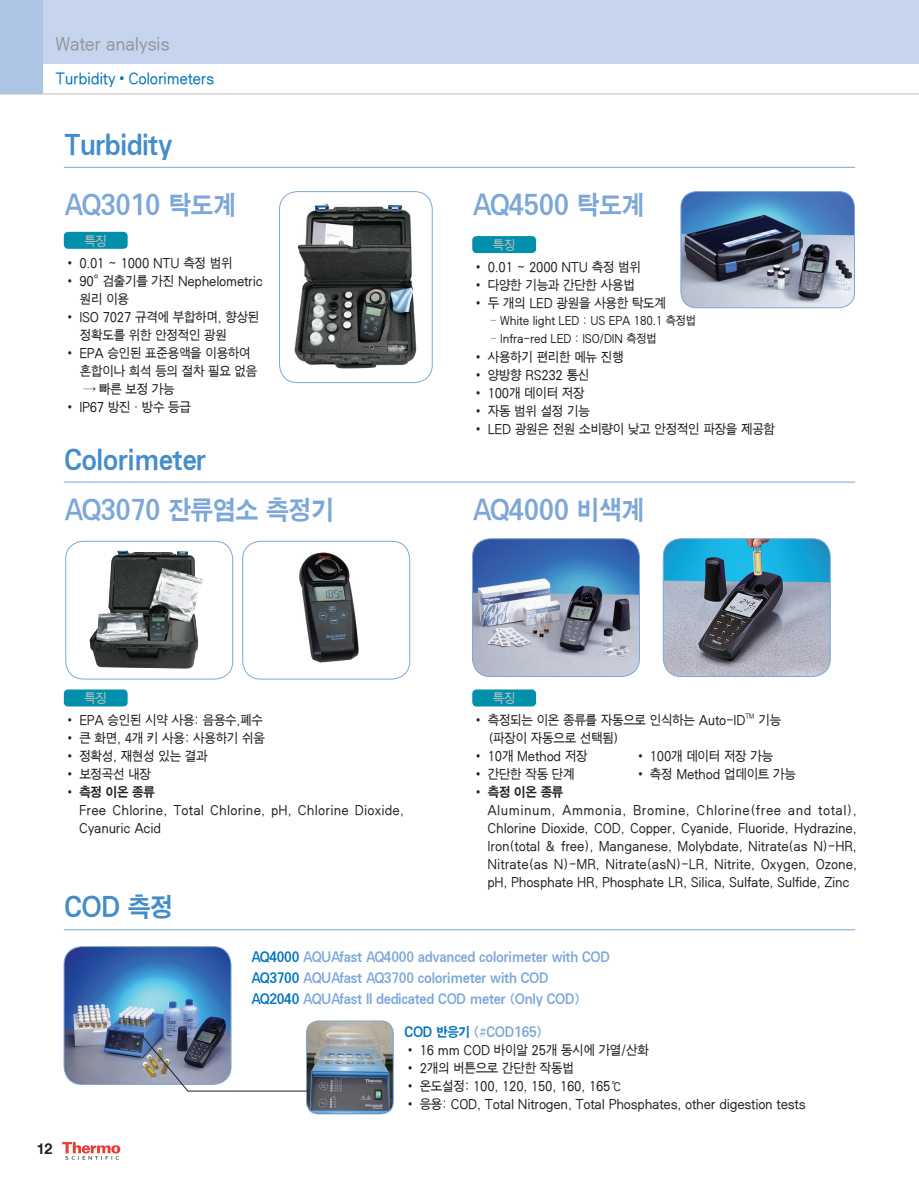
<style>
.page{position:relative;width:919px;height:1191px;background:#fff}
.page>*{position:absolute;margin:0;border:0;box-sizing:border-box;transform-origin:0 0}
.t1{font:27px "SMK Gothic Std";letter-spacing:-.075em;color:#7ca7d8;scale:.9 1}
.t2{font:27px "SMK Gothic Std";letter-spacing:-.075em;color:#448dcb;scale:.9 1}
.t3{font:18px "SMJ Gothic 10 Std";letter-spacing:-.075em;color:#939598;scale:.9 1}
.t4{font:15.75px "SMJ Gothic 10 Std";letter-spacing:-.075em;color:#0072bc;scale:.9 1}
.t5{font:700 15px "Helvetica 75";color:#231f20;scale:.95 1}
.t6{font:13.5px/18px "SMJ Gothic 10 Std";letter-spacing:-.075em;color:#231f20;scale:.9 1}
.t7{font:13.5px/21px "SMK Gothic Std";letter-spacing:-.075em;color:#7ca7d8;scale:.9 1}
.t8{font:13.5px/18px "SMJ Gothic 10 Std";letter-spacing:-.045em;color:#231f20;scale:.9 1}
.t9{font:13.5px "SMK Gothic Std";letter-spacing:-.075em;color:#231f20;scale:.9 1}
.t10{font:13.5px "SMJ Gothic 10 Std";letter-spacing:-.075em;color:#bcbdc0;scale:.9 1}
.t11{font:12px "SMJ Gothic 10 Std";letter-spacing:-.075em;color:#231f20;scale:.9 1}
.s1{color:#939598}
.s2{color:#0072bc}
</style>
<div class="page">
<svg style="left:62px;top:1142px;width:58px;height:17px"></svg>
<div style="left:0;top:0;width:918px;height:64px;background:#c6d5ed"></div>
<div style="left:0;top:0;width:43px;height:94px;background:#adc4e5"></div>
<hr style="left:0;top:94px;width:918px;height:1px;background:#bcbdc0">
<div style="left:64px;top:232px;width:64px;height:17px;background:#0090ab;border-radius:4px"></div>
<div style="left:472px;top:236px;width:64px;height:17px;background:#0090ab;border-radius:4px"></div>
<div style="left:472px;top:689px;width:64px;height:17px;background:#0090ab;border-radius:4px"></div>
<div style="left:64px;top:689px;width:64px;height:17px;background:#0090ab;border-radius:4px"></div>
<hr style="left:64px;top:167px;width:791px;height:1px;background:#7ca7d8">
<hr style="left:64px;top:482px;width:791px;height:1px;background:#7ca7d8">
<hr style="left:64px;top:929px;width:791px;height:1px;background:#7ca7d8">
<div style="left:279px;top:191px;width:153px;height:192px;border:1px solid #7ca7d8;border-radius:18px"></div>
<div style="left:65px;top:541px;width:168px;height:138px;border:1px solid #7ca7d8;border-radius:18px"></div>
<div style="left:242px;top:541px;width:168px;height:138px;border:1px solid #7ca7d8;border-radius:18px"></div>
<img style="left:682px;top:192px;width:172px;height:116px">
<div style="left:680px;top:191px;width:174px;height:117px;border:1px solid #7ca7d8;border-radius:16px"></div>
<img style="left:472px;top:539px;width:167px;height:137px">
<div style="left:472px;top:538px;width:167px;height:138px;border:1px solid #7ca7d8;border-radius:18px"></div>
<img style="left:64px;top:946px;width:167px;height:138px">
<div style="left:64px;top:946px;width:167px;height:138px;border:1px solid #7ca7d8;border-radius:18px"></div>
<img style="left:306px;top:1021px;width:87px;height:93px">
<div style="left:306px;top:1020px;width:87px;height:94px;border:1px solid #7ca7d8;border-radius:12px"></div>
<img style="left:663px;top:539px;width:167px;height:137px">
<div style="left:663px;top:538px;width:167px;height:138px;border:1px solid #7ca7d8;border-radius:18px"></div>
<img style="left:294px;top:203px;width:123px;height:166px">
<img style="left:89px;top:551px;width:114px;height:117px">
<img style="left:299px;top:552px;width:60px;height:111px">
<svg style="left:142px;top:1035px;width:167px;height:57px"></svg>
<h2 class="t3" style="left:55px;top:35px;width:129px">Water analysis</h2>
<p class="t4" style="left:55px;top:70px;width:179px">Turbidity•Colorimeters</p>
<h1 class="t2" style="left:64px;top:131px;width:123px">Turbidity</h1>
<h1 class="t1" style="left:64px;top:191px;width:194px">AQ3010 탁도계</h1>
<h1 class="t1" style="left:472px;top:191px;width:194px">AQ4500 탁도계</h1>
<p class="t10" style="left:84px;top:234px;width:27px">특징</p>
<p class="t10" style="left:492px;top:238px;width:27px">특징</p>
<p class="t6" style="left:64px;top:255px;width:189px">• 0.01 ~ 1000 NTU 측정 범위</p>
<p class="t6" style="left:80px;top:273px;width:205px;text-indent:-16px">• 90° 검출기를 가진 Nephelometric 원리 이용</p>
<p class="t6" style="left:80px;top:309px;width:202px;text-indent:-16px">• ISO 7027 규격에 부합하며, 향상된 정확도를 위한 안정적인 광원</p>
<p class="t6" style="left:80px;top:344px;width:199px;text-indent:-16px">• EPA 승인된 표준용액을 이용하여 혼합이나 희석 등의 절차 필요 없음</p>
<p class="t6" style="left:84px;top:380px;width:103px">→ 빠른 보정 가능</p>
<p class="t6" style="left:64px;top:398px;width:143px">• IP67 방진·방수 등급</p>
<h1 class="t2" style="left:64px;top:446px;width:161px">Colorimeter</h1>
<h1 class="t1" style="left:64px;top:495px;width:302px">AQ3070 잔류염소 측정기</h1>
<p class="t6" style="left:472px;top:259px;width:189px">• 0.01 ~ 2000 NTU 측정 범위</p>
<p class="t6" style="left:472px;top:277px;width:182px">• 다양한 기능과 간단한 사용법</p>
<p class="t6" style="left:472px;top:295px;width:217px">• 두 개의 LED 광원을 사용한 탁도계</p>
<p class="t11" style="left:490px;top:314px;width:231px"><span class="s1">-</span> White light LED : US EPA 180.1 측정법</p>
<p class="t11" style="left:490px;top:332px;width:187px"><span class="s1">-</span> Infra-red LED : ISO/DIN 측정법</p>
<p class="t6" style="left:472px;top:349px;width:170px">• 사용하기 편리한 메뉴 진행</p>
<p class="t6" style="left:472px;top:367px;width:132px">• 양방향 RS232 통신</p>
<p class="t6" style="left:472px;top:385px;width:127px">• 100개 데이터 저장</p>
<p class="t6" style="left:472px;top:403px;width:132px">• 자동 범위 설정 기능</p>
<p class="t6" style="left:472px;top:421px;width:338px">• LED 광원은 전원 소비량이 낮고 안정적인 파장을 제공함</p>
<h1 class="t1" style="left:472px;top:495px;width:194px">AQ4000 비색계</h1>
<p class="t10" style="left:84px;top:691px;width:27px">특징</p>
<p class="t10" style="left:492px;top:691px;width:27px">특징</p>
<p class="t6" style="left:64px;top:711px;width:223px">• EPA 승인된 시약 사용: 음용수,폐수</p>
<p class="t6" style="left:64px;top:729px;width:225px">• 큰 화면, 4개 키 사용: 사용하기 쉬움</p>
<p class="t6" style="left:64px;top:747px;width:162px">• 정확성, 재현성 있는 결과</p>
<p class="t6" style="left:64px;top:765px;width:99px">• 보정곡선 내장</p>
<p class="t9" style="left:64px;top:784px;width:103px">• 측정 이온 종류</p>
<p class="t8" style="left:79px;top:801px;width:363px">Free Chlorine, Total Chlorine, pH, Chlorine Dioxide,<br>Cyanuric Acid</p>
<h1 class="t2" style="left:64px;top:893px;width:124px">COD 측정</h1>
<p class="t6" style="left:488px;top:711px;width:328px;text-indent:-16px">• 측정되는 이온 종류를 자동으로 인식하는 Auto-ID<sup>TM</sup> 기능 (파장이 자동으로 선택됨)</p>
<p class="t6" style="left:472px;top:747px;width:130px">• 10개 Method 저장</p>
<p class="t6" style="left:634px;top:747px;width:156px">• 100개 데이터 저장 가능</p>
<p class="t6" style="left:472px;top:765px;width:116px">• 간단한 작동 단계</p>
<p class="t6" style="left:634px;top:765px;width:181px">• 측정 Method 업데이트 가능</p>
<p class="t9" style="left:472px;top:784px;width:103px">• 측정 이온 종류</p>
<p class="t6" style="left:487px;top:801px;width:413px;text-align:justify">Aluminum, Ammonia, Bromine, Chlorine(free and total), Chlorine Dioxide, COD, Copper, Cyanide, Fluoride, Hydrazine, Iron(total &amp; free), Manganese, Molybdate, Nitrate(as N)-HR, Nitrate(as N)-MR, Nitrate(asN)-LR, Nitrite, Oxygen, Ozone, pH, Phosphate HR, Phosphate LR, Silica, Sulfate, Sulfide, Zinc</p>
<p class="t5" style="left:37px;top:1139px;width:18px">12</p>
<p class="t7" style="left:251px;top:947px;width:400px"><span class="s2">AQ4000</span> AQUAfast AQ4000 advanced colorimeter with COD<br><span class="s2">AQ3700</span> AQUAfast AQ3700 colorimeter with COD<br><span class="s2">AQ2040</span> AQUAfast II dedicated COD meter (Only COD)</p>
<p class="t7" style="left:404px;top:1021px;width:155px"><span class="s2">COD 반응기</span> (#COD165)</p>
<p class="t6" style="left:404px;top:1041px;width:274px">• 16 mm COD 바이알 25개 동시에 가열/산화</p>
<p class="t6" style="left:404px;top:1059px;width:190px">• 2개의 버튼으로 간단한 작동법</p>
<p class="t6" style="left:404px;top:1077px;width:244px">• 온도설정: 100, 120, 150, 160, 165℃</p>
<p class="t6" style="left:404px;top:1095px;width:448px">• 응용: COD, Total Nitrogen, Total Phosphates, other digestion tests</p>
</div>
